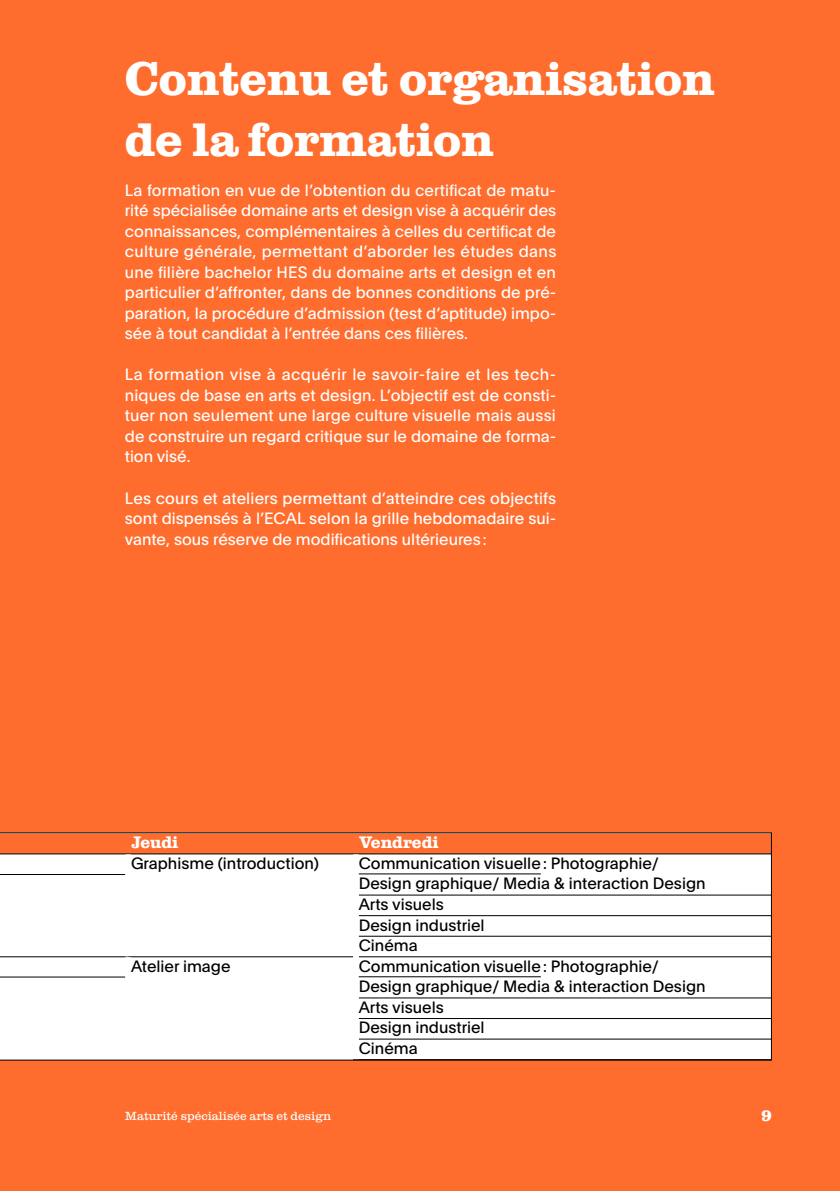
<style>
.page{position:relative;width:840px;height:1191px;background:#fff}
.page>*{position:absolute;margin:0;border:0;box-sizing:border-box;transform-origin:0 0}
.t1{font:700 48px/61px "Clarendon Graphic";color:#fff}
.t2{font:700 17px "Clarendon Graphic";color:#fff}
.t3{font:16px/20.4px "Plain";color:#fff;text-align:justify}
.t4{font:16px/20.6px "Plain";color:#000}
.t5{font:12px "Clarendon Graphic";color:#fff}
</style>
<div class="page">
<div style="left:0;top:0;width:839px;height:1191px;background:#ff6d2e"></div>
<svg style="left:0;top:832px;width:771px;height:228px;background:#f6e9e4"></svg>
<h1 class="t1" style="left:125px;top:46px;width:591px">Contenu et organisation de la formation</h1>
<p class="t3" style="left:125px;top:179px;width:433px">La formation en vue de l’obtention du certificat de matu&shy;rité spécialisée domaine arts et design vise à acquérir des connaissances, complémentaires à celles du certificat de culture générale, permettant d’aborder les études dans une filière bachelor HES du domaine arts et design et en particulier d’affronter, dans de bonnes conditions de pré&shy;paration, la procédure d’admission (test d’aptitude) impo&shy;sée à tout candidat à l’entrée dans ces filières.</p>
<p class="t3" style="left:125px;top:364px;width:432px">La formation vise à acquérir le savoir-faire et les tech&shy;niques de base en arts et design. L’objectif est de consti&shy;tuer non seulement une large culture visuelle mais aussi de construire un regard critique sur le domaine de forma&shy;tion visé.</p>
<p class="t3" style="left:125px;top:487px;width:433px">Les cours et ateliers permettant d’atteindre ces objectifs sont dispensés à l’ECAL selon la grille hebdomadaire sui&shy;vante, sous réserve de modifications ultérieures :</p>
<p class="t2" style="left:131px;top:830px;width:48px">Jeudi</p>
<p class="t2" style="left:359px;top:830px;width:81px">Vendredi</p>
<p class="t4" style="left:131px;top:852px;width:189px">Graphisme (introduction)</p>
<p class="t4" style="left:358px;top:852px;width:348px">Communication visuelle : Photographie/<br>Design graphique/ Media &amp; interaction Design<br>Arts visuels<br>Design industriel<br>Cinéma</p>
<p class="t4" style="left:131px;top:955px;width:101px">Atelier image</p>
<p class="t4" style="left:358px;top:955px;width:348px">Communication visuelle : Photographie/<br>Design graphique/ Media &amp; interaction Design<br>Arts visuels<br>Design industriel<br>Cinéma</p>
<p class="t5" style="left:125px;top:1107px;width:207px">Maturité spécialisée arts et design</p>
<p class="t2" style="left:760px;top:1103px;width:12px">9</p>
</div>
